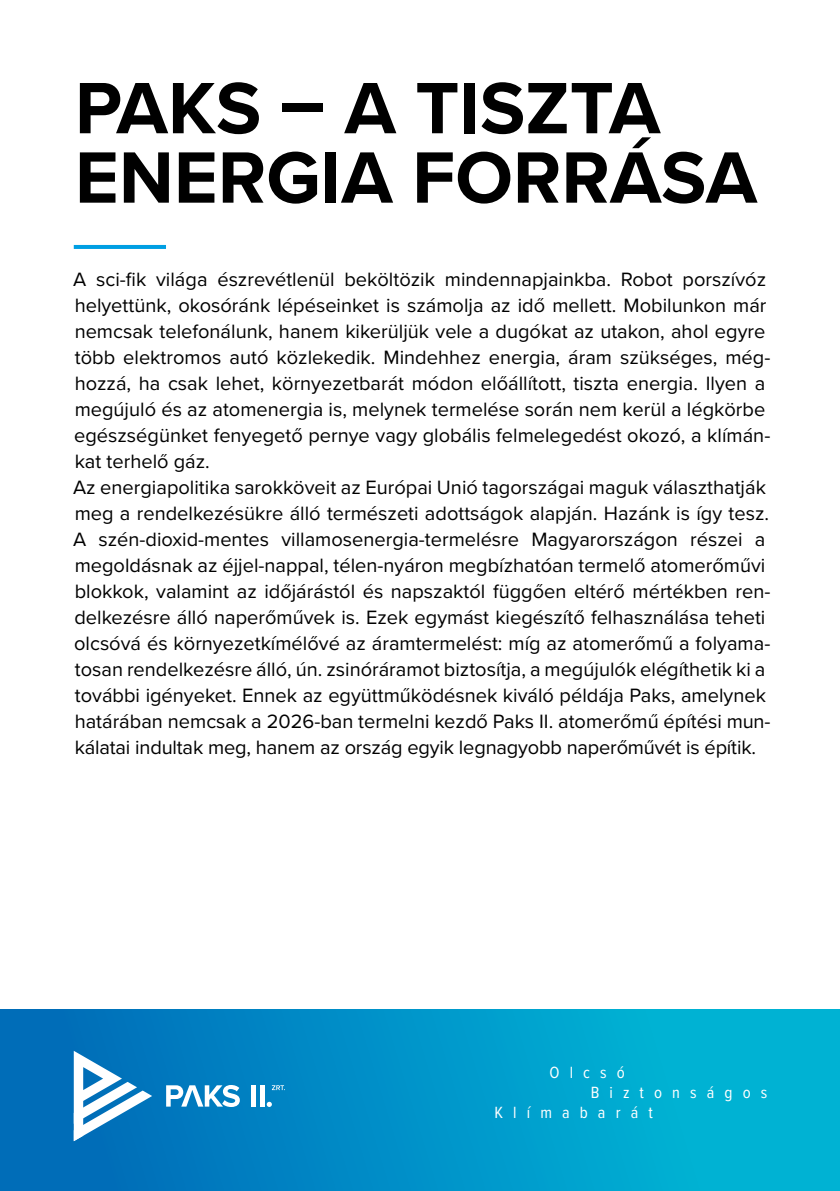
<style>
.page{position:relative;width:840px;height:1191px;background:#fff}
.page>*{position:absolute;margin:0;border:0;box-sizing:border-box;transform-origin:0 0}
.t1{font:700 75.4px/69.4px "Proxima Nova";color:#000}
.t2{font:20px/26px "Proxima Nova";color:#000}
.t3{font:16.8px "Proxima Nova Cond";letter-spacing:.6em;color:#fff}
</style>
<div class="page">
<hr style="left:74px;top:245px;width:92px;height:4px;background:#009fe3">
<div style="left:0;top:1009px;width:839px;height:182px;background:linear-gradient(to right,#0068b7,#00bdd8)"></div>
<hr style="left:251px;top:1085px;width:4px;height:21px;background:#fff">
<hr style="left:260px;top:1085px;width:4px;height:21px;background:#fff">
<svg style="left:266px;top:1101px;width:6px;height:6px"></svg>
<svg style="left:166px;top:1085px;width:74px;height:22px"></svg>
<svg style="left:272px;top:1085px;width:13px;height:5px"></svg>
<svg style="left:74px;top:1050px;width:78px;height:91px"></svg>
<h1 class="t1" style="left:75px;top:72px;width:683px">PAKS – A TISZTA<br>ENERGIA FORRÁSA</h1>
<p class="t2" style="left:73px;top:266px;width:698px">A sci-fik világa észrevétlenül beköltözik mindennapjainkba. Robot porszívóz helyettünk, okosóránk lépéseinket is számolja az idő mellett. Mobilunkon már nemcsak telefonálunk, hanem kikerüljük vele a dugókat az utakon, ahol egyre több elektromos autó közlekedik. Mindehhez energia, áram szükséges, még&shy;hozzá, ha csak lehet, környezetbarát módon előállított, tiszta energia. Ilyen a megújuló és az atomenergia is, melynek termelése során nem kerül a légkörbe egészségünket fenyegető pernye vagy globális felmelegedést okozó, a klímán&shy;kat terhelő gáz.<br>Az energiapolitika sarokköveit az Európai Unió tagországai maguk választhatják meg a rendelkezésükre álló természeti adottságok alapján. Hazánk is így tesz.<br>A szén-dioxid-mentes villamosenergia-termelésre Magyarországon részei a megoldásnak az éjjel-nappal, télen-nyáron megbízhatóan termelő atomerőművi blokkok, valamint az időjárástól és napszaktól függően eltérő mértékben ren&shy;delkezésre álló naperőművek is. Ezek egymást kiegészítő felhasználása teheti olcsóvá és környezetkímélővé az áramtermelést: míg az atomerőmű a folyama&shy;tosan rendelkezésre álló, ún. zsinóráramot biztosítja, a megújulók elégíthetik ki a további igényeket. Ennek az együttműködésnek kiváló példája Paks, amelynek határában nemcsak a 2026-ban termelni kezdő Paks II. atomerőmű építési mun&shy;kálatai indultak meg, hanem az ország egyik legnagyobb naperőművét is építik.</p>
<p class="t3" style="left:549px;top:1059px;width:77px">Olcsó</p>
<p class="t3" style="left:590px;top:1080px;width:178px">Biztonságos</p>
<p class="t3" style="left:494px;top:1100px;width:160px">Klímabarát</p>
</div>
